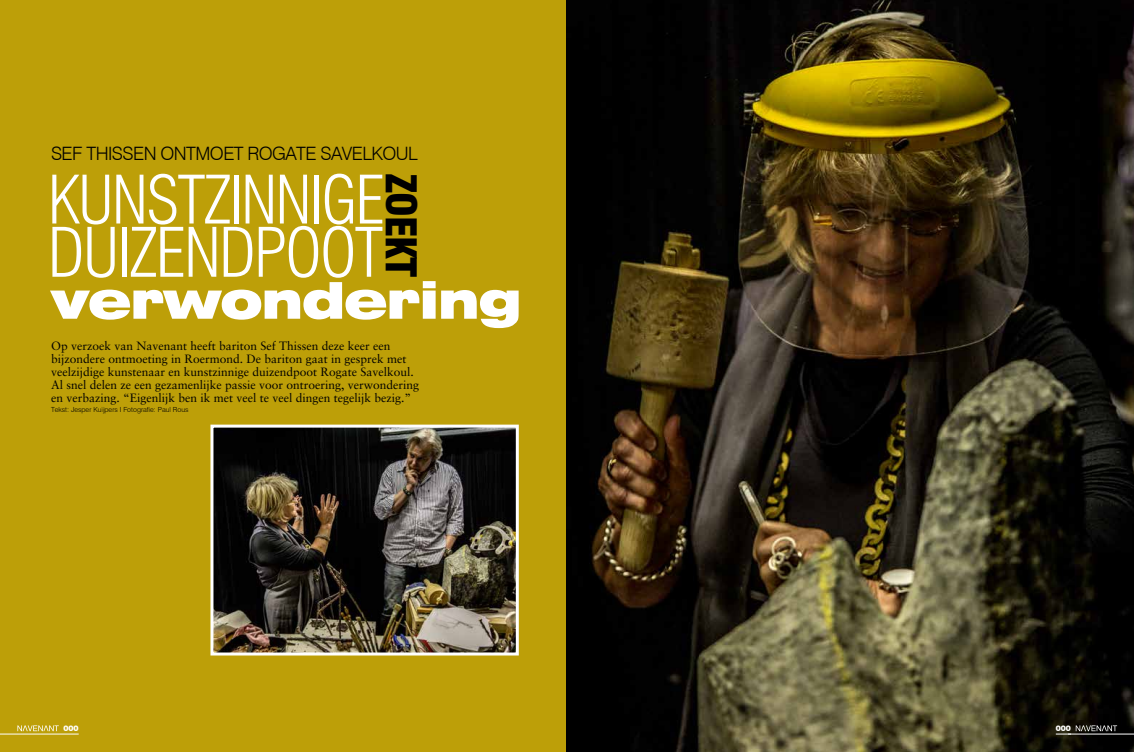
<style>
.page{position:relative;width:1134px;height:752px;background:#fff}
.page>*{position:absolute;margin:0;border:0;box-sizing:border-box;transform-origin:0 0}
.t1{font:300 condensed 66.9px "Swiss 721 BT";letter-spacing:-.03em;color:#fff}
.t2{font:300 condensed 65.5px "Swiss 721 BT";letter-spacing:-.03em;color:#fff}
.t3{font:900 condensed 41.4px "Swiss 721 BT";color:#000}
.t4{font:300 18.4px "Swiss 721 BT";letter-spacing:-.03em;color:#000}
.t5{font:12px/13px "Sabon";color:#000}
.t6{font:300 7px "Swiss 721 BT";color:#000}
.t7{font:7px "Swiss 721 BT Black No 2";color:#fff}
</style>
<div class="page">
<div style="left:0;top:0;width:567px;height:751px;background:#bd9f08"></div>
<img style="left:567px;top:0;width:567px;height:751px">
<hr style="left:1068px;top:733px;width:66px;height:1px;background:#fff">
<hr style="left:0;top:733px;width:79px;height:1px;background:#fff">
<svg style="left:17px;top:725px;width:42px;height:5px"></svg>
<svg style="left:1056px;top:725px;width:61px;height:9px"></svg>
<img style="left:214px;top:428px;width:301px;height:223px">
<div style="left:210px;top:424px;width:309px;height:231px;border:3px solid #fff"></div>
<svg style="left:50px;top:281px;width:469px;height:47px"></svg>
<h3 class="t4" style="left:51px;top:142px;width:368px">SEF THISSEN ONTMOET ROGATE SAVELKOUL</h3>
<h2 class="t2" style="left:48px;top:160px;width:339px">KUNSTZINNIGE</h2>
<h1 class="t1" style="left:48px;top:212px;width:337px">DUIZENDPOOT</h1>
<h3 class="t3" style="left:426px;top:173px;width:106px;rotate:90deg">ZOEKT</h3>
<p class="t5" style="left:51px;top:339px;width:370px">Op verzoek van Navenant heeft bariton Sef Thissen deze keer een bijzondere ontmoeting in Roermond. De bariton gaat in gesprek met veelzijdige kunstenaar en kunstzinnige duizendpoot Rogate Savelkoul.<br>Al snel delen ze een gezamenlijke passie voor ontroering, verwondering en verbazing. “Eigenlijk ben ik met veel te veel dingen tegelijk bezig.”</p>
<p class="t6" style="left:51px;top:405px;width:139px">Tekst: Jesper Kuijpers I Fotografie: Paul Rous</p>
<p class="t7" style="left:63px;top:723px;width:17px">000</p>
<p class="t7" style="left:1056px;top:723px;width:17px">000</p>
</div>
